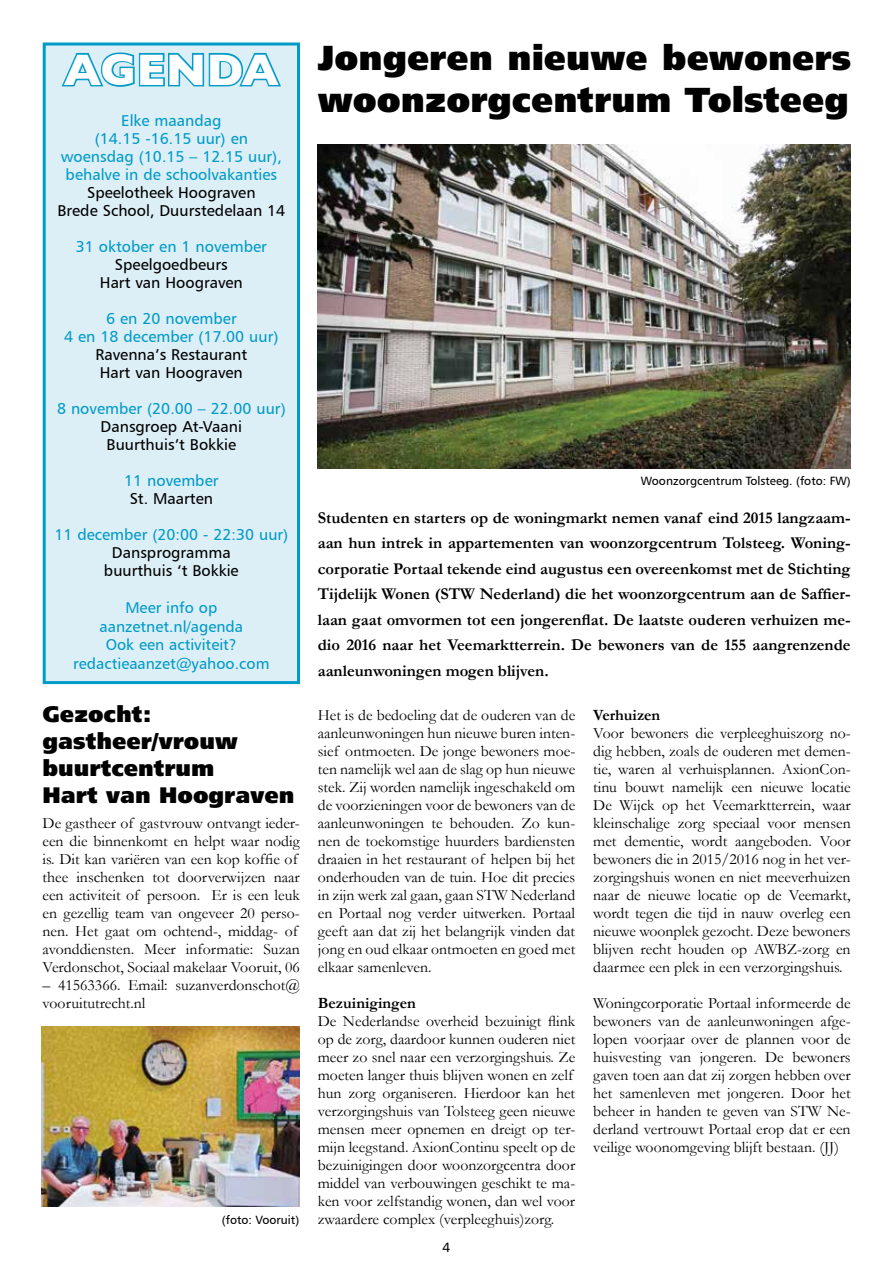
<style>
.page{position:relative;width:893px;height:1263px;background:#fff}
.page>*{position:absolute;margin:0;border:0;box-sizing:border-box;transform-origin:0 0}
.t1{font:700 45px "Gill Sans";color:#fff}
.t2{font:34.8px/41.7px "Humanist 777 BT Extra Black B";color:#000}
.t3{font:22.5px/27px "Humanist 777 BT Extra Black B";color:#000}
.t4{font:700 16.5px/25.5px "Garamond";color:#000;text-align:justify}
.t5{font:15.75px/18px "Garamond";color:#000}
.t6{font:15.75px/18px "Humanist 777 BT Roman B";color:#009ac7;text-align:center}
.t7{font:15.75px/18px "Humanist 777 BT Roman B";color:#000;text-align:center}
.t8{font:700 15.75px "Garamond";color:#000}
.t9{font:15.6px/18.8px "Humanist 777 BT Roman B";color:#009ac7;text-align:center}
.t10{font:13.5px "Humanist 777 BT Roman B";color:#000}
.t11{font:12px "Humanist 777 BT Roman B";color:#000}
</style>
<div class="page">
<img style="left:318px;top:144px;width:533px;height:324px">
<img style="left:41px;top:1026px;width:259px;height:180px">
<div style="left:44px;top:44px;width:254px;height:638px;background:#ddeff6"></div>
<svg style="left:61px;top:52px;width:220px;height:35px"></svg>
<div style="left:43px;top:43px;width:257px;height:641px;border:3px solid #009ac7"></div>
<h1 class="t1" style="left:64px;top:43px;width:35px">AGE</h1>
<h1 class="t1" style="left:166px;top:43px;width:114px">NDA</h1>
<p class="t6" style="left:61px;top:111px;width:223px">Elke maandag<br>(14.15 -16.15 uur) en woensdag (10.15 – 12.15 uur), behalve in de schoolvakanties</p>
<p class="t7" style="left:57px;top:183px;width:229px">Speelotheek Hoograven<br>Brede School, Duurstedelaan 14</p>
<p class="t6" style="left:76px;top:237px;width:192px">31 oktober en 1 november</p>
<p class="t7" style="left:100px;top:255px;width:144px">Speelgoedbeurs<br>Hart van Hoograven</p>
<p class="t6" style="left:64px;top:309px;width:216px">6 en 20 november<br>4 en 18 december (17.00 uur)</p>
<p class="t7" style="left:95px;top:345px;width:153px;text-align:left">Ravenna’s Restaurant<br>Hart van Hoograven</p>
<p class="t6" style="left:57px;top:399px;width:230px">8 november (20.00 – 22.00 uur)</p>
<p class="t7" style="left:101px;top:417px;width:143px">Dansgroep At-Vaani<br>Buurthuis’t Bokkie</p>
<p class="t6" style="left:124px;top:471px;width:96px">11 november</p>
<p class="t7" style="left:130px;top:489px;width:85px">St. Maarten</p>
<p class="t6" style="left:54px;top:525px;width:236px">11 december (20:00 - 22:30 uur)</p>
<p class="t7" style="left:104px;top:543px;width:136px">Dansprogramma buurthuis ‘t Bokkie</p>
<p class="t9" style="left:73px;top:598px;width:198px">Meer info op aanzetnet.nl/agenda<br>Ook een activiteit? redactieaanzet@yahoo.com</p>
<h3 class="t3" style="left:43px;top:700px;width:253px">Gezocht: gastheer/vrouw buurtcentrum<br>Hart van Hoograven</h3>
<p class="t5" style="left:43px;top:814px;width:259px">De gastheer of gastvrouw ontvangt ieder&shy;een die binnenkomt en helpt waar nodig is. Dit kan variëren van een kop koffie of thee inschenken tot doorverwijzen naar een activiteit of persoon. Er is een leuk en gezellig team van ongeveer 20 perso&shy;nen. Het gaat om ochtend-, middag- of avonddiensten. Meer informatie: Suzan Verdonschot, Sociaal makelaar Vooruit, 06</p>
<p class="t5" style="left:43px;top:976px;width:259px">– 41563366. Email: suzanverdonschot@ vooruitutrecht.nl</p>
<p class="t11" style="left:222px;top:1212px;width:79px">(foto: Vooruit)</p>
<h2 class="t2" style="left:318px;top:37px;width:534px">Jongeren nieuwe bewoners woonzorgcentrum Tolsteeg</h2>
<p class="t11" style="left:641px;top:473px;width:211px">Woonzorgcentrum Tolsteeg. (foto: FW)</p>
<p class="t4" style="left:318px;top:505px;width:534px">Studenten en starters op de woningmarkt nemen vanaf eind 2015 langzaam&shy;aan hun intrek in appartementen van woonzorgcentrum Tolsteeg. Woning&shy;corporatie Portaal tekende eind augustus een overeenkomst met de Stichting Tijdelijk Wonen (STW Nederland) die het woonzorgcentrum aan de Saffier&shy;laan gaat omvormen tot een jongerenflat. De laatste ouderen verhuizen me&shy;dio 2016 naar het Veemarktterrein. De bewoners van de 155 aangrenzende aanleunwoningen mogen blijven.</p>
<p class="t5" style="left:318px;top:706px;width:259px;text-align:justify">Het is de bedoeling dat de ouderen van de aanleunwoningen hun nieuwe buren inten&shy;sief ontmoeten. De jonge bewoners moe&shy;ten namelijk wel aan de slag op hun nieuwe stek. Zij worden namelijk ingeschakeld om de voorzieningen voor de bewoners van de aanleunwoningen te behouden. Zo kun&shy;nen de toekomstige huurders bardiensten draaien in het restaurant of helpen bij het onderhouden van de tuin. Hoe dit precies in zijn werk zal gaan, gaan STW Nederland en Portaal nog verder uitwerken. Portaal geeft aan dat zij het belangrijk vinden dat jong en oud elkaar ontmoeten en goed met elkaar samenleven.</p>
<p class="t8" style="left:318px;top:992px;width:99px">Bezuinigingen</p>
<p class="t5" style="left:318px;top:1012px;width:259px">De Nederlandse overheid bezuinigt flink op de zorg, daardoor kunnen ouderen niet meer zo snel naar een verzorgingshuis. Ze moeten langer thuis blijven wonen en zelf hun zorg organiseren. Hierdoor kan het verzorgingshuis van Tolsteeg geen nieuwe mensen meer opnemen en dreigt op ter&shy;mijn leegstand. AxionContinu speelt op de bezuinigingen door woonzorgcentra door middel van verbouwingen geschikt te ma&shy;ken voor zelfstandig wonen, dan wel voor zwaardere complex (verpleeghuis)zorg.</p>
<p class="t10" style="left:443px;top:1238px;width:9px">4</p>
<p class="t8" style="left:593px;top:704px;width:69px">Verhuizen</p>
<p class="t5" style="left:593px;top:724px;width:259px;text-align:justify">Voor bewoners die verpleeghuiszorg no&shy;dig hebben, zoals de ouderen met demen&shy;tie, waren al verhuisplannen. AxionCon&shy;tinu bouwt namelijk een nieuwe locatie De Wijck op het Veemarktterrein, waar kleinschalige zorg speciaal voor mensen met dementie, wordt aangeboden. Voor bewoners die in 2015/2016 nog in het ver&shy;zorgingshuis wonen en niet meeverhuizen naar de nieuwe locatie op de Veemarkt, wordt tegen die tijd in nauw overleg een nieuwe woonplek gezocht. Deze bewoners blijven recht houden op AWBZ-zorg en daarmee een plek in een verzorgingshuis.</p>
<p class="t5" style="left:593px;top:994px;width:259px;text-align:justify">Woningcorporatie Portaal informeerde de bewoners van de aanleunwoningen afge&shy;lopen voorjaar over de plannen voor de huisvesting van jongeren. De bewoners gaven toen aan dat zij zorgen hebben over het samenleven met jongeren. Door het beheer in handen te geven van STW Ne&shy;derland vertrouwt Portaal erop dat er een veilige woonomgeving blijft bestaan. (JJ)</p>
</div>
